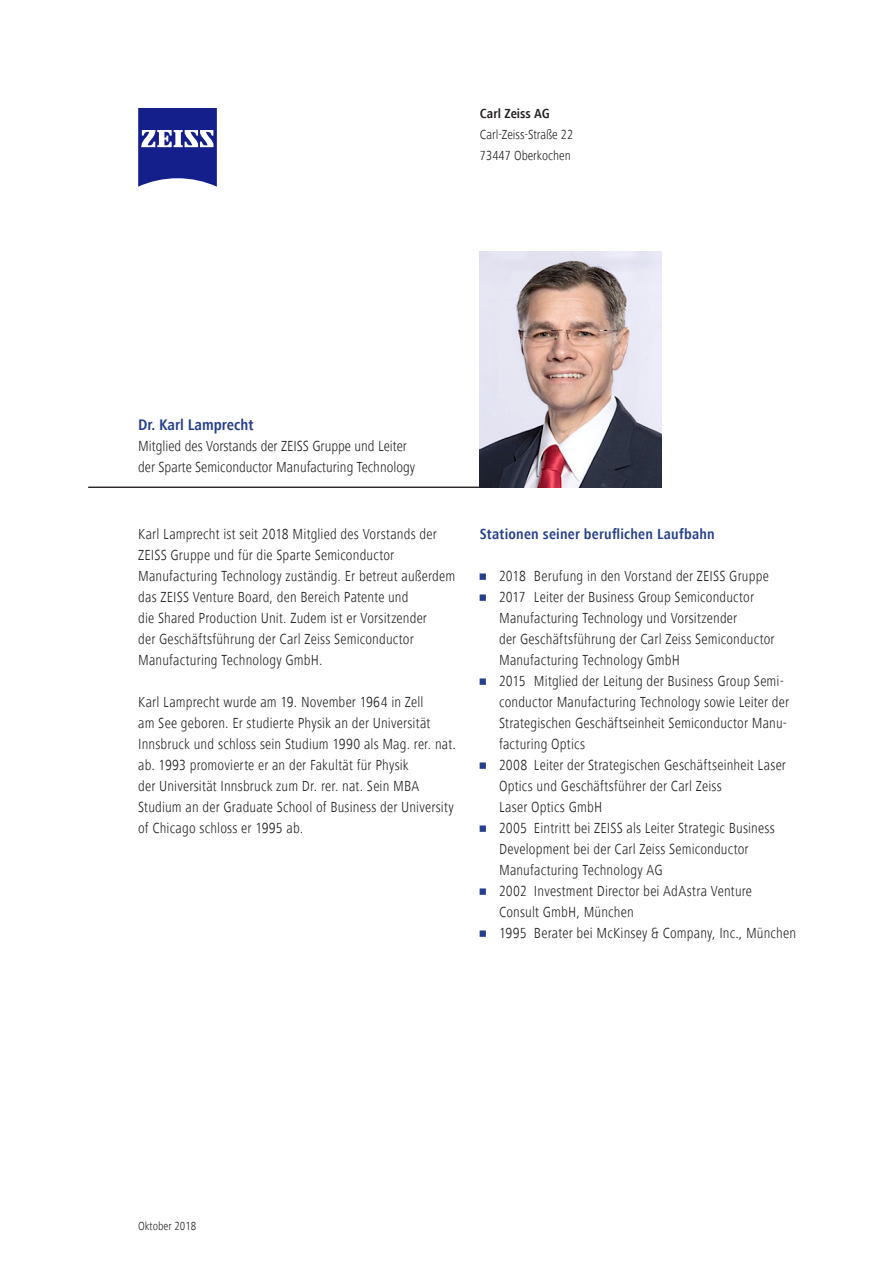
<style>
.page{position:relative;width:893px;height:1263px;background:#fff}
.page>*{position:absolute;margin:0;border:0;box-sizing:border-box;transform-origin:0 0}
.t1{font:700 condensed 15.75px "ZEISS Frutiger Next W1 G";color:#253f8e}
.t2{font:300 condensed 15px/21px "ZEISS Frutiger Next W1 G";letter-spacing:.01em;color:#231f20}
.t3{font:700 condensed 15px "ZEISS Frutiger Next W1 G";letter-spacing:.015em;color:#253f8e}
.t4{font:300 condensed 13.5px/21px "ZEISS Frutiger Next W1 G";color:#231f20}
.t5{font:700 condensed 13.5px "ZEISS Frutiger Next W1 G";color:#231f20}
.t6{font:300 condensed 12px "ZEISS Frutiger Next W1 G";color:#231f20}
.s1{color:#253f8e}
</style>
<div class="page">
<svg style="left:138px;top:108px;width:79px;height:79px"></svg>
<img style="left:480px;top:252px;width:182px;height:235px">
<hr style="left:88px;top:487px;width:394px;height:1px;background:#231f20">
<p class="t5" style="left:480px;top:106px;width:71px">Carl Zeiss AG</p>
<p class="t4" style="left:480px;top:124px;width:95px">Carl-Zeiss-Straße 22<br>73447 Oberkochen</p>
<p class="t1" style="left:138px;top:416px;width:117px">Dr. Karl Lamprecht</p>
<p class="t2" style="left:138px;top:435px;width:278px">Mitglied des Vorstands der ZEISS Gruppe und Leiter der Sparte Semiconductor Manufacturing Technology</p>
<p class="t2" style="left:138px;top:523px;width:319px">Karl Lamprecht ist seit 2018 Mitglied des Vorstands der ZEISS Gruppe und für die Sparte Semiconductor Manufacturing Technology zuständig. Er betreut außerdem das ZEISS Venture Board, den Bereich Patente und<br>die Shared Production Unit. Zudem ist er Vorsitzender<br>der Geschäftsführung der Carl Zeiss Semiconductor Manufacturing Technology GmbH.</p>
<p class="t2" style="left:138px;top:691px;width:319px">Karl Lamprecht wurde am 19. November 1964 in Zell<br>am See geboren. Er studierte Physik an der Universität Innsbruck und schloss sein Studium 1990 als Mag. rer. nat. ab. 1993 promovierte er an der Fakultät für Physik<br>der Universität Innsbruck zum Dr. rer. nat. Sein MBA Studium an der Graduate School of Business der University of Chicago schloss er 1995 ab.</p>
<p class="t3" style="left:480px;top:525px;width:236px">Stationen seiner beruflichen Laufbahn</p>
<p class="t2" style="left:480px;top:565px;width:290px"><span class="s1">•</span> 2018 Berufung in den Vorstand der ZEISS Gruppe</p>
<p class="t2" style="left:499px;top:586px;width:277px;text-indent:-19px"><span class="s1">•</span> 2017 Leiter der Business Group Semiconductor Manufacturing Technology und Vorsitzender<br>der Geschäftsführung der Carl Zeiss Semiconductor Manufacturing Technology GmbH</p>
<p class="t2" style="left:499px;top:670px;width:291px;text-indent:-19px"><span class="s1">•</span> 2015 Mitglied der Leitung der Business Group Semi&shy;conductor Manufacturing Technology sowie Leiter der Strategischen Geschäftseinheit Semiconductor Manu&shy;facturing Optics</p>
<p class="t2" style="left:499px;top:754px;width:288px;text-indent:-19px"><span class="s1">•</span> 2008 Leiter der Strategischen Geschäftseinheit Laser<br>Optics und Geschäftsführer der Carl Zeiss</p>
<p class="t2" style="left:499px;top:796px;width:105px">Laser Optics GmbH</p>
<p class="t2" style="left:480px;top:817px;width:296px;text-align:center"><span class="s1">•</span> 2005 Eintritt bei ZEISS als Leiter Strategic Business<br>Development bei der Carl Zeiss Semiconductor</p>
<p class="t2" style="left:499px;top:859px;width:165px">Manufacturing Technology AG</p>
<p class="t2" style="left:499px;top:880px;width:254px;text-indent:-19px"><span class="s1">•</span> 2002 Investment Director bei AdAstra Venture<br>Consult GmbH, München</p>
<p class="t2" style="left:480px;top:922px;width:318px"><span class="s1">•</span> 1995 Berater bei McKinsey &amp; Company, Inc., München</p>
<p class="t6" style="left:138px;top:1219px;width:60px">Oktober 2018</p>
</div>
